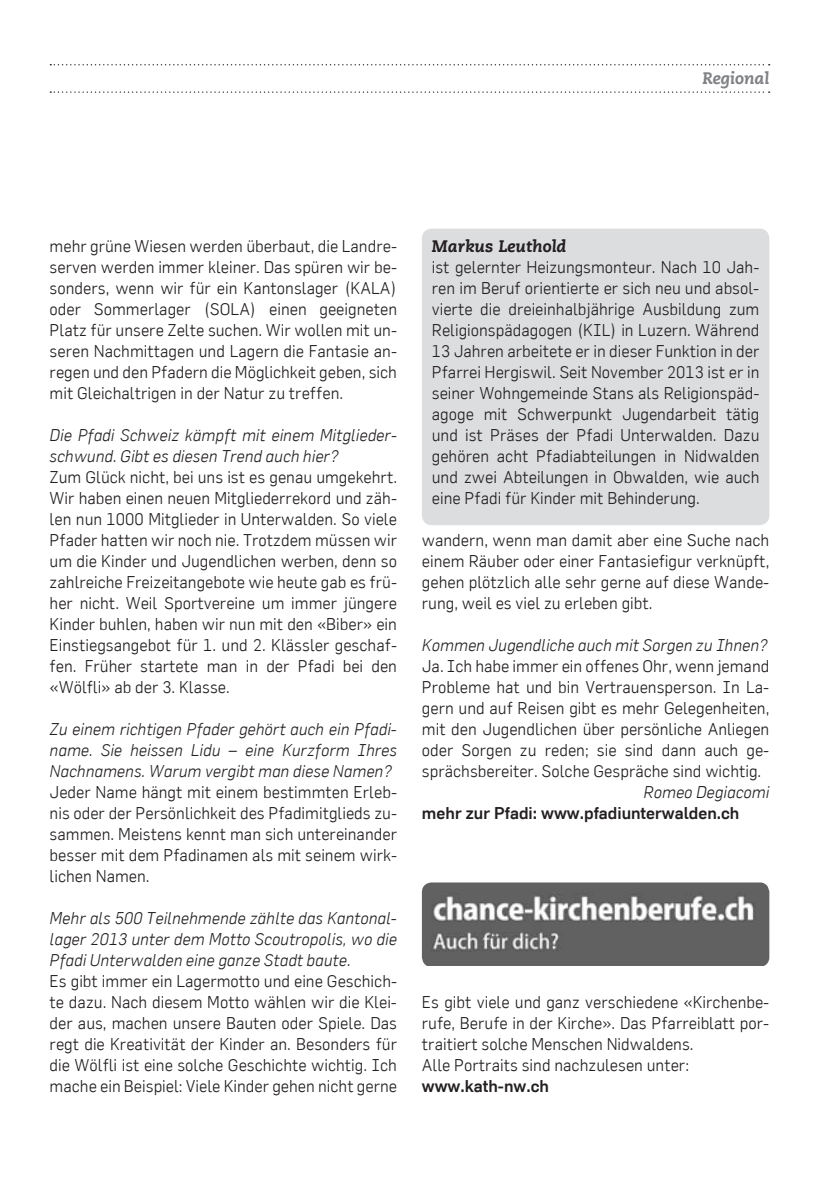
<style>
.page{position:relative;width:819px;height:1191px;background:#fff}
.page>*{position:absolute;margin:0;border:0;box-sizing:border-box;transform-origin:0 0}
.t1{font:300 16.62px/21px "Flama";color:#231f20;text-align:justify}
.t2{font:italic 300 16.62px/21px "Flama";color:#231f20;text-align:justify}
.t3{font:500 16.62px "Flama";color:#231f20}
.t4{font:italic 800 16.62px "Caecilia LT";color:#231f20}
.t5{font:italic 800 16.62px "Caecilia LT";color:#808285}
</style>
<div class="page">
<svg style="left:50px;top:64px;width:719px;height:1px"></svg>
<svg style="left:50px;top:91px;width:719px;height:2px"></svg>
<div style="left:422px;top:229px;width:347px;height:296px;background:#dcdddf;border-radius:10px"></div>
<img style="left:422px;top:882px;width:347px;height:84px">
<p class="t5" style="left:702px;top:68px;width:68px">Regional</p>
<p class="t1" style="left:50px;top:235px;width:349px">mehr grüne Wiesen werden überbaut, die Landre&shy;serven werden immer kleiner. Das spüren wir be&shy;sonders, wenn wir für ein Kantonslager (KALA) oder Sommerlager (SOLA) einen geeigneten Platz für unsere Zelte suchen. Wir wollen mit un&shy;seren Nachmittagen und Lagern die Fantasie an&shy;regen und den Pfadern die Möglichkeit geben, sich mit Gleichaltrigen in der Natur zu treffen.</p>
<p class="t2" style="left:50px;top:424px;width:349px">Die Pfadi Schweiz kämpft mit einem Mitglieder&shy;schwund. Gibt es diesen Trend auch hier?</p>
<p class="t1" style="left:50px;top:466px;width:349px">Zum Glück nicht, bei uns ist es genau umgekehrt.<br>Wir haben einen neuen Mitgliederrekord und zäh&shy;len nun 1000 Mitglieder in Unterwalden. So viele Pfader hatten wir noch nie. Trotzdem müssen wir um die Kinder und Jugendlichen werben, denn so zahlreiche Freizeitangebote wie heute gab es frü&shy;her nicht. Weil Sportvereine um immer jüngere Kinder buhlen, haben wir nun mit den «Biber» ein Einstiegsangebot für 1. und 2. Klässler geschaf&shy;fen. Früher startete man in der Pfadi bei den «Wölfli» ab der 3. Klasse.</p>
<p class="t2" style="left:50px;top:718px;width:349px">Zu einem richtigen Pfader gehört auch ein Pfadi&shy;name. Sie heissen Lidu – eine Kurzform Ihres Nachnamens. Warum vergibt man diese Namen?</p>
<p class="t1" style="left:50px;top:781px;width:349px">Jeder Name hängt mit einem bestimmten Erleb&shy;nis oder der Persönlichkeit des Pfadimitglieds zu&shy;sammen. Meistens kennt man sich untereinander besser mit dem Pfadinamen als mit seinem wirk&shy;lichen Namen.</p>
<p class="t2" style="left:50px;top:907px;width:349px">Mehr als 500 Teilnehmende zählte das Kantonal&shy;lager 2013 unter dem Motto Scoutropolis, wo die Pfadi Unterwalden eine ganze Stadt baute.</p>
<p class="t1" style="left:50px;top:970px;width:349px">Es gibt immer ein Lagermotto und eine Geschich&shy;te dazu. Nach diesem Motto wählen wir die Klei&shy;der aus, machen unsere Bauten oder Spiele. Das regt die Kreativität der Kinder an. Besonders für die Wölfli ist eine solche Geschichte wichtig. Ich mache ein Beispiel: Viele Kinder gehen nicht gerne</p>
<p class="t4" style="left:432px;top:236px;width:136px">Markus Leuthold</p>
<p class="t1" style="left:432px;top:256px;width:329px">ist gelernter Heizungsmonteur. Nach 10 Jah&shy;ren im Beruf orientierte er sich neu und absol&shy;vierte die dreieinhalbjährige Ausbildung zum Religionspädagogen (KIL) in Luzern. Während 13 Jahren arbeitete er in dieser Funktion in der Pfarrei Hergiswil. Seit November 2013 ist er in seiner Wohngemeinde Stans als Religionspäd&shy;agoge mit Schwerpunkt Jugendarbeit tätig und ist Präses der Pfadi Unterwalden. Dazu gehören acht Pfadiabteilungen in Nidwalden und zwei Abteilungen in Obwalden, wie auch eine Pfadi für Kinder mit Behinderung.</p>
<p class="t1" style="left:422px;top:529px;width:349px">wandern, wenn man damit aber eine Suche nach einem Räuber oder einer Fantasiefigur verknüpft, gehen plötzlich alle sehr gerne auf diese Wande&shy;rung, weil es viel zu erleben gibt.</p>
<p class="t2" style="left:422px;top:634px;width:347px">Kommen Jugendliche auch mit Sorgen zu Ihnen?</p>
<p class="t1" style="left:422px;top:655px;width:349px">Ja. Ich habe immer ein offenes Ohr, wenn jemand Probleme hat und bin Vertrauensperson. In La&shy;gern und auf Reisen gibt es mehr Gelegenheiten, mit den Jugendlichen über persönliche Anliegen oder Sorgen zu reden; sie sind dann auch ge&shy;sprächsbereiter. Solche Gespräche sind wichtig.</p>
<p class="t2" style="left:643px;top:781px;width:127px">Romeo Degiacomi</p>
<p class="t3" style="left:422px;top:803px;width:319px">mehr zur Pfadi: www.pfadiunterwalden.ch</p>
<p class="t1" style="left:422px;top:991px;width:349px;text-align:left">Es gibt viele und ganz verschiedene «Kirchenbe&shy;rufe, Berufe in der Kirche». Das Pfarreiblatt por&shy;traitiert solche Menschen Nidwaldens.<br>Alle Portraits sind nachzulesen unter:</p>
<p class="t3" style="left:422px;top:1076px;width:128px">www.kath-nw.ch</p>
</div>
